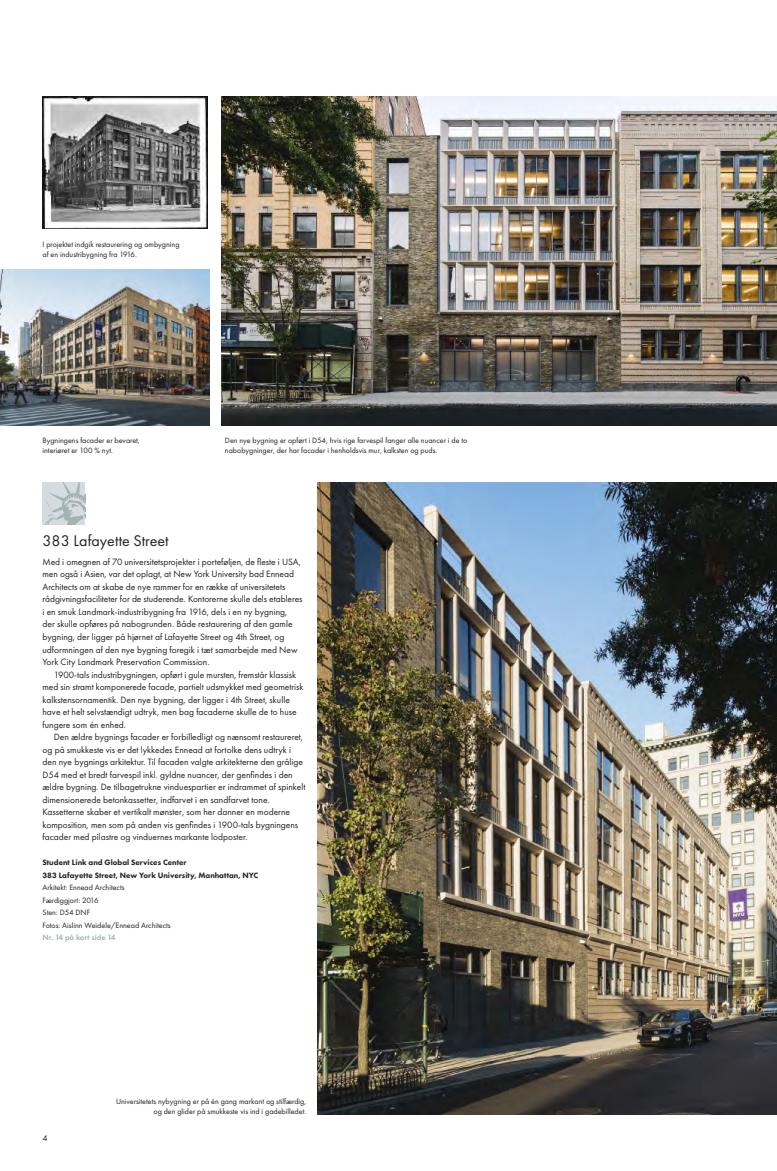
<style>
.page{position:relative;width:777px;height:1171px;background:#fff}
.page>*{position:absolute;margin:0;border:0;box-sizing:border-box;transform-origin:0 0}
.RUBRIK_2{font:16px "Futura PT";color:#222221}
.BRØD_INDRYK{font:9.5px/12.5px "Futura PT";color:#222221}
.BRØD{font:9.5px/12.5px "Futura PT";letter-spacing:-.005em;color:#222221}
.t1{font:9px "Futura PT";color:#222221}
.BILLED{font:8px/10px "Futura PT";color:#222221}
.INFOBOX{font:8px "Futura PT";color:#222221}
.INFOBOX_RUBRIK{font:800 8px "Futura PT";color:#222221}
.INFOBOX-2{font:600 8px "Futura PT";color:#a2b4b1}
</style>
<div class="page">
<img style="left:43px;top:96px;width:164px;height:132px">
<img style="left:221px;top:96px;width:556px;height:329px">
<img style="left:317px;top:482px;width:460px;height:632px">
<img style="left:0;top:269px;width:210px;height:156px">
<svg style="left:43px;top:482px;width:42px;height:42px;background:#c6cfd2"></svg>
<p class="BILLED" style="left:43px;top:239px;width:138px">I projektet indgik restaurering og ombygning af en industribygning fra 1916.</p>
<p class="BILLED" style="left:43px;top:435px;width:99px">Bygningens facader er bevaret, interiøret er 100 % nyt.</p>
<p class="RUBRIK_2" style="left:43px;top:531px;width:127px">383 Lafayette Street</p>
<p class="BILLED" style="left:225px;top:435px;width:244px">Den nye bygning er opført i D54, hvis rige farvespil fanger alle nuancer i de to nabobygninger, der har facader i henholdsvis mur, kalksten og puds.</p>
<p class="BRØD" style="left:43px;top:555px;width:261px">Med i omegnen af 70 universitetsprojekter i porteføljen, de fleste i USA, men også i Asien, var det oplagt, at New York University bad Ennead Architects om at skabe de nye rammer for en række af universitetets rådgivningsfaciliteter for de studerende. Kontorerne skulle dels etableres i en smuk Landmark-industribygning fra 1916, dels i en ny bygning,<br>der skulle opføres på nabogrunden. Både restaurering af den gamle bygning, der ligger på hjørnet af Lafayette Street og 4th Street, og udformningen af den nye bygning foregik i tæt samarbejde med New York City Landmark Preservation Commission.</p>
<p class="BRØD_INDRYK" style="left:43px;top:668px;width:262px;text-indent:11px">1900-tals industribygningen, opført i gule mursten, fremstår klassisk med sin stramt komponerede facade, partielt udsmykket med geometrisk kalkstensornamentik. Den nye bygning, der ligger i 4th Street, skulle have et helt selvstændigt udtryk, men bag facaderne skulle de to huse fungere som én enhed.</p>
<p class="BRØD_INDRYK" style="left:43px;top:730px;width:264px;text-indent:11px">Den ældre bygnings facader er forbilledligt og nænsomt restaureret, og på smukkeste vis er det lykkedes Ennead at fortolke dens udtryk i den nye bygnings arkitektur. Til facaden valgte arkitekterne den grålige D54 med et bredt farvespil inkl. gyldne nuancer, der genfindes i den ældre bygning. De tilbagetrukne vinduespartier er indrammet af spinkelt dimensionerede betonkassetter, indfarvet i en sandfarvet tone.<br>Kassetterne skaber et vertikalt mønster, som her danner en moderne komposition, men som på anden vis genfindes i 1900-tals bygningens facader med pilastre og vinduernes markante lodposter.</p>
<p class="INFOBOX_RUBRIK" style="left:43px;top:857px;width:146px">Student Link and Global Services Center</p>
<p class="INFOBOX_RUBRIK" style="left:43px;top:870px;width:217px">383 Lafayette Street, New York University, Manhattan, NYC</p>
<p class="INFOBOX" style="left:43px;top:882px;width:84px">Arkitekt: Ennead Architects</p>
<p class="INFOBOX" style="left:43px;top:895px;width:58px">Færdiggjort: 2016</p>
<p class="INFOBOX" style="left:43px;top:907px;width:49px">Sten: D54 DNF</p>
<p class="INFOBOX" style="left:43px;top:920px;width:130px">Fotos: Aislinn Weidele/Ennead Architects</p>
<p class="INFOBOX-2" style="left:43px;top:932px;width:74px">Nr. 14 på kort side 14</p>
<p class="t1" style="left:43px;top:1132px;width:7px">4</p>
<p class="BILLED" style="left:116px;top:1096px;width:192px;text-align:right">Universitetets nybygning er på én gang markant og stilfærdig, og den glider på smukkeste vis ind i gadebilledet.</p>
</div>
